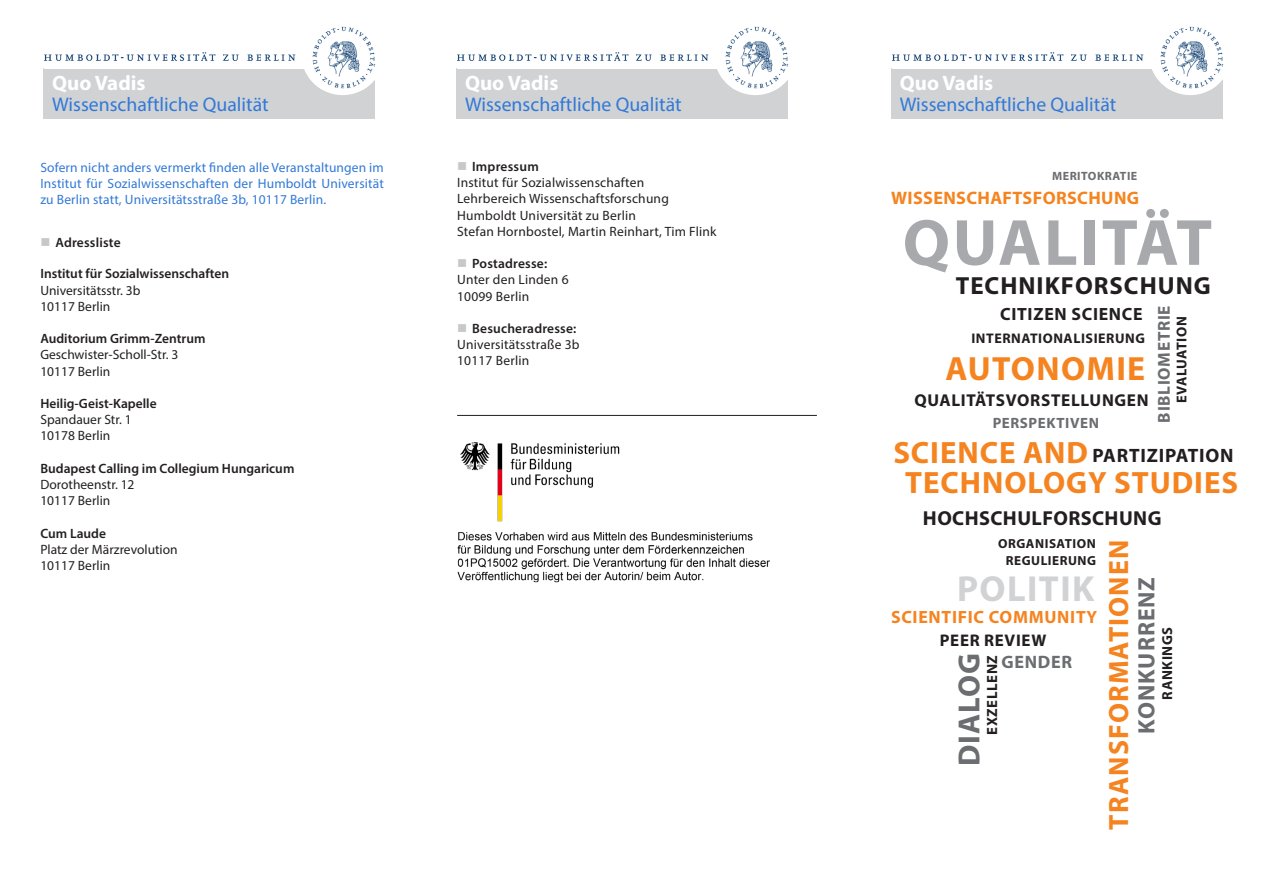
<style>
.page{position:relative;width:1263px;height:893px;background:#fff}
.page>*{position:absolute;margin:0;border:0;box-sizing:border-box;transform-origin:0 0}
.t1{font:700 65.85px "Myriad Pro";letter-spacing:.04em;color:#a8a9ad}
.t2{font:700 36.3px "Myriad Pro";letter-spacing:.04em;color:#d1d2d4}
.t3{font:700 33.75px "Myriad Pro";letter-spacing:.04em;color:#f58420}
.t4{font:700 30.9px "Myriad Pro";letter-spacing:.03em;color:#f58420}
.t5{font:700 30.75px "Myriad Pro";letter-spacing:.04em;color:#6c6d70}
.t6{font:700 28.05px "Myriad Pro";letter-spacing:.04em;color:#f58420}
.t7{font:700 24.9px "Myriad Pro";letter-spacing:.04em;color:#231f20}
.t8{font:700 23.7px "Myriad Pro";letter-spacing:.04em;color:#6c6d70}
.Myriad{font:700 20.85px "Myriad Pro";color:#fff}
.t9{font:700 20.25px "Myriad Pro";letter-spacing:.02em;color:#231f20}
.Myriad-2{font:19.8px "Myriad Pro";color:#3279d7}
.t10{font:700 19.35px "Myriad Pro";letter-spacing:.04em;color:#231f20}
.t11{font:700 18.15px "Myriad Pro";letter-spacing:.02em;color:#f58420}
.t12{font:700 18px "Myriad Pro";letter-spacing:.04em;color:#6c6d70}
.t13{font:700 17.7px "Myriad Pro";letter-spacing:.04em;color:#f58420}
.t14{font:700 17.7px "Myriad Pro";letter-spacing:.04em;color:#231f20}
.t15{font:700 17.25px "Myriad Pro";letter-spacing:.04em;color:#231f20}
.t16{font:700 17.25px "Myriad Pro";letter-spacing:.04em;color:#6c6d70}
.t17{font:700 16.95px "Myriad Pro";letter-spacing:.04em;color:#231f20}
.t18{font:700 15px "Myriad Pro";letter-spacing:.04em;color:#6c6d70}
.t19{font:700 14.85px "Myriad Pro";letter-spacing:.04em;color:#231f20}
.t20{font:700 14.4px "Myriad Pro";letter-spacing:.04em;color:#231f20}
.t21{font:700 14.25px "Myriad Pro";letter-spacing:.04em;color:#231f20}
.t22{font:700 13.95px "Myriad Pro";letter-spacing:.04em;color:#231f20}
.t23{font:13.5px "Myriad Pro";letter-spacing:.015em;color:#231f20}
.t24{font:600 13.5px "Myriad Pro";color:#231f20}
.Myriad-3{font:13.5px/16.2px "Myriad Pro";letter-spacing:.01em;color:#3279d7;text-align:justify}
.t25{font:700 13.2px "Myriad Pro";letter-spacing:.04em;color:#231f20}
.t26{font:700 12px "Myriad Pro";letter-spacing:.04em;color:#6c6d70}
.s1{color:#c7c8ca}
</style>
<div class="page">
<img style="left:460px;top:442px;width:160px;height:80px">
<img style="left:457px;top:532px;width:313px;height:51px">
<hr style="left:457px;top:415px;width:360px;height:1px;background:#231f20">
<div style="left:891px;top:68px;width:331px;height:51px;background:#d1d2d4"></div>
<div style="left:43px;top:68px;width:332px;height:51px;background:#d1d2d4"></div>
<div style="left:456px;top:68px;width:332px;height:51px;background:#d1d2d4"></div>
<img style="left:892px;top:52px;width:252px;height:9px">
<img style="left:45px;top:52px;width:251px;height:9px">
<img style="left:458px;top:52px;width:251px;height:9px">
<div style="left:1149px;top:13px;width:82px;height:82px;background:#fff;border-radius:50%"></div>
<img style="left:1151px;top:26px;width:73px;height:64px">
<div style="left:301px;top:13px;width:83px;height:82px;background:#fff;border-radius:50%"></div>
<img style="left:303px;top:26px;width:73px;height:64px">
<div style="left:714px;top:13px;width:83px;height:82px;background:#fff;border-radius:50%"></div>
<img style="left:716px;top:26px;width:73px;height:64px">
<p class="Myriad" style="left:52px;top:69px;width:95px">Quo Vadis</p>
<p class="Myriad-2" style="left:52px;top:92px;width:218px">Wissenschaftliche Qualität</p>
<p class="Myriad-3" style="left:40px;top:159px;width:345px">Sofern nicht anders vermerkt finden alle Veranstaltungen im Institut für Sozialwissenschaften der Humboldt Universität zu Berlin statt, Universitätsstraße 3b, 10117 Berlin.</p>
<p class="t24" style="left:40px;top:234px;width:82px"><span class="s1">■</span> Adressliste</p>
<p class="t24" style="left:40px;top:265px;width:190px">Institut für Sozialwissenschaften</p>
<p class="t23" style="left:40px;top:282px;width:101px">Universitätsstr. 3b</p>
<p class="t23" style="left:40px;top:298px;width:71px">10117 Berlin</p>
<p class="t24" style="left:40px;top:330px;width:167px">Auditorium Grimm-Zentrum</p>
<p class="t23" style="left:40px;top:347px;width:139px">Geschwister-Scholl-Str. 3</p>
<p class="t23" style="left:40px;top:363px;width:71px">10117 Berlin</p>
<p class="t24" style="left:40px;top:395px;width:118px">Heilig-Geist-Kapelle</p>
<p class="t23" style="left:40px;top:411px;width:93px">Spandauer Str. 1</p>
<p class="t23" style="left:40px;top:428px;width:71px">10178 Berlin</p>
<p class="t24" style="left:40px;top:460px;width:256px">Budapest Calling im Collegium Hungaricum</p>
<p class="t23" style="left:40px;top:476px;width:96px">Dorotheenstr. 12</p>
<p class="t23" style="left:40px;top:492px;width:71px">10117 Berlin</p>
<p class="t24" style="left:40px;top:525px;width:67px">Cum Laude</p>
<p class="t23" style="left:40px;top:541px;width:139px">Platz der Märzrevolution</p>
<p class="t23" style="left:40px;top:557px;width:71px">10117 Berlin</p>
<p class="Myriad" style="left:465px;top:69px;width:95px">Quo Vadis</p>
<p class="Myriad-2" style="left:465px;top:92px;width:218px">Wissenschaftliche Qualität</p>
<p class="t24" style="left:457px;top:158px;width:83px"><span class="s1">■</span> Impressum</p>
<p class="t23" style="left:457px;top:174px;width:189px">Institut für Sozialwissenschaften</p>
<p class="t23" style="left:457px;top:190px;width:213px">Lehrbereich Wissenschaftsforschung</p>
<p class="t23" style="left:457px;top:207px;width:180px">Humboldt Universität zu Berlin</p>
<p class="t23" style="left:457px;top:223px;width:261px">Stefan Hornbostel, Martin Reinhart, Tim Flink</p>
<p class="t24" style="left:457px;top:255px;width:92px"><span class="s1">■</span> Postadresse:</p>
<p class="t23" style="left:457px;top:271px;width:113px">Unter den Linden 6</p>
<p class="t23" style="left:457px;top:288px;width:74px">10099 Berlin</p>
<p class="t24" style="left:457px;top:320px;width:121px"><span class="s1">■</span> Besucheradresse:</p>
<p class="t23" style="left:457px;top:336px;width:124px">Universitätsstraße 3b</p>
<p class="t23" style="left:457px;top:352px;width:74px">10117 Berlin</p>
<p class="Myriad" style="left:900px;top:69px;width:95px">Quo Vadis</p>
<p class="Myriad-2" style="left:900px;top:92px;width:218px">Wissenschaftliche Qualität</p>
<p class="t26" style="left:1052px;top:168px;width:87px">MERITOKRATIE</p>
<p class="t11" style="left:891px;top:186px;width:250px">WISSENSCHAFTSFORSCHUNG</p>
<p class="t1" style="left:903px;top:200px;width:311px">QUALITÄT</p>
<p class="t7" style="left:956px;top:270px;width:257px">TECHNIKFORSCHUNG</p>
<p class="t16" style="left:1153px;top:423px;width:119px;rotate:-90deg">BIBLIOMETRIE</p>
<p class="t14" style="left:1000px;top:302px;width:144px">CITIZEN SCIENCE</p>
<p class="t21" style="left:1172px;top:403px;width:88px;rotate:-90deg">EVALUATION</p>
<p class="t22" style="left:971px;top:329px;width:175px">INTERNATIONALISIERUNG</p>
<p class="t3" style="left:945px;top:346px;width:201px">AUTONOMIE</p>
<p class="t15" style="left:914px;top:389px;width:236px">QUALITÄTSVORSTELLUNGEN</p>
<p class="t18" style="left:993px;top:413px;width:108px">PERSPEKTIVEN</p>
<p class="t4" style="left:893px;top:433px;width:196px">SCIENCE AND</p>
<p class="t4" style="left:905px;top:463px;width:334px">TECHNOLOGY STUDIES</p>
<p class="t10" style="left:1092px;top:442px;width:143px">PARTIZIPATION</p>
<p class="t9" style="left:923px;top:505px;width:240px">HOCHSCHULFORSCHUNG</p>
<p class="t25" style="left:998px;top:535px;width:99px">ORGANISATION</p>
<p class="t25" style="left:1006px;top:552px;width:92px">REGULIERUNG</p>
<p class="t2" style="left:957px;top:565px;width:139px">POLITIK</p>
<p class="t13" style="left:891px;top:606px;width:208px">SCIENTIFIC COMMUNITY</p>
<p class="t5" style="left:949px;top:766px;width:115px;rotate:-90deg">DIALOG</p>
<p class="t17" style="left:940px;top:629px;width:108px">PEER REVIEW</p>
<p class="t19" style="left:982px;top:735px;width:81px;rotate:-90deg">EXZELLENZ</p>
<p class="t12" style="left:1001px;top:650px;width:72px">GENDER</p>
<p class="t6" style="left:1100px;top:830px;width:291px;rotate:-90deg">TRANSFORMATIONEN</p>
<p class="t8" style="left:1131px;top:734px;width:159px;rotate:-90deg">KONKURRENZ</p>
<p class="t20" style="left:1158px;top:700px;width:74px;rotate:-90deg">RANKINGS</p>
</div>
